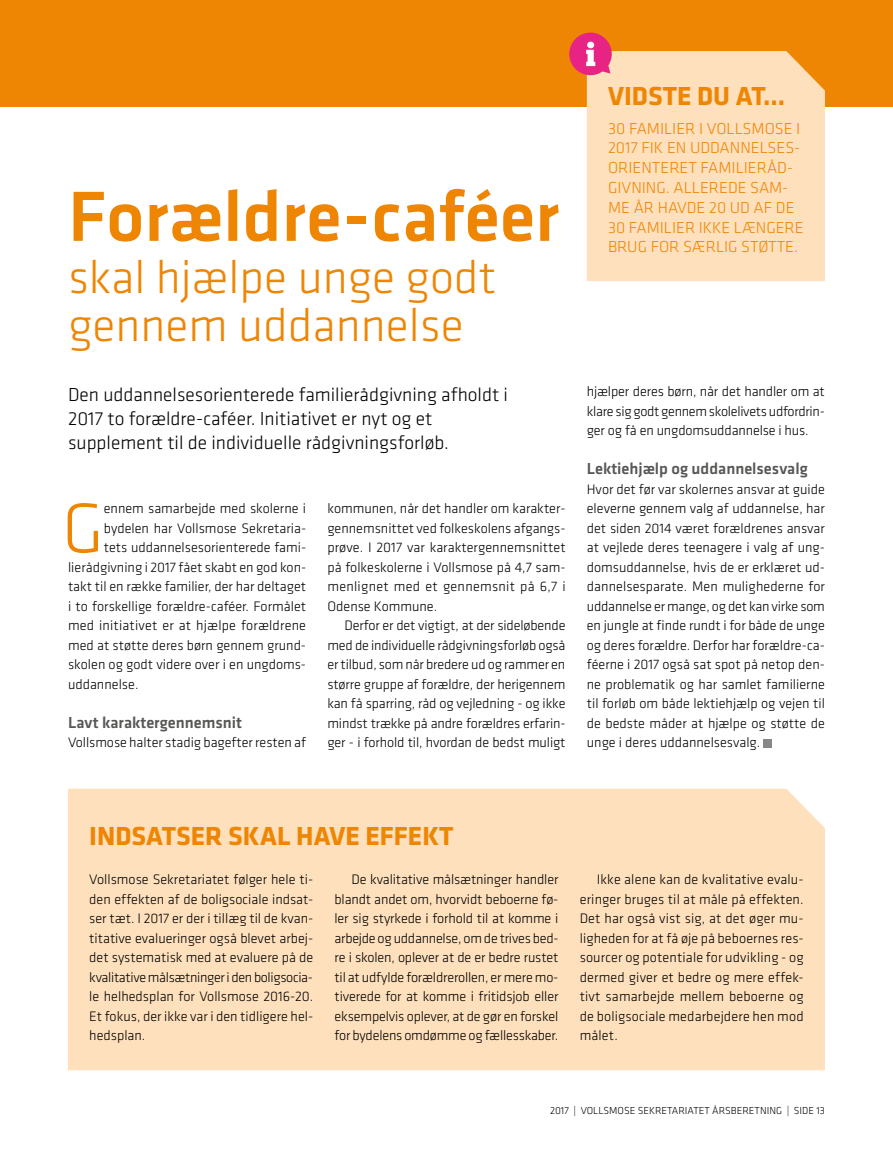
<style>
.page{position:relative;width:893px;height:1149px;background:#fff}
.page>*{position:absolute;margin:0;border:0;box-sizing:border-box;transform-origin:0 0}
.t1{font:500 73.5px "Klavika";color:#ee8503}
.t2{font:300 72.75px "Klavika";color:#ee8503}
.t3{font:300 48px/48px "Klavika";color:#ee8503}
.t4{font:700 27px "Klavika";color:#ee8503}
.t5{font:300 19.5px/24px "Klavika";color:#000}
.t6{font:300 16.5px/19.8px "Klavika";color:#ee8503}
.t7{font:500 16.5px "Klavika";color:#575756}
.t8{font:300 14.25px/19.5px "Klavika";color:#000;text-align:justify}
.t9{font:300 10.5px "Klavika";color:#000}
</style>
<div class="page">
<div style="left:0;top:0;width:893px;height:106px;background:#ee8503"></div>
<div style="left:587px;top:51px;width:238px;height:230px;background:#fee0bc"></div>
<svg style="left:569px;top:33px;width:43px;height:42px;background:#eb4e7c"></svg>
<div style="left:763px;top:738px;width:9px;height:9px;background:#878787"></div>
<div style="left:68px;top:788px;width:757px;height:281px;background:#fee0bc"></div>
<h1 class="t1" style="left:68px;top:167px;width:493px">Forældre-caféer</h1>
<h3 class="t3" style="left:68px;top:253px;width:430px">skal hjælpe unge godt gennem uddannelse</h3>
<h3 class="t5" style="left:68px;top:382px;width:441px">Den uddannelsesorienterede familierådgivning afholdt i<br>2017 to forældre-caféer. Initiativet er nyt og et supplement til de individuelle rådgivningsforløb.</h3>
<h2 class="t2" style="left:62px;top:484px;width:43px">G</h2>
<p class="t8" style="left:104px;top:498px;width:204px">ennem samarbejde med skolerne i</p>
<p class="t8" style="left:104px;top:518px;width:204px">bydelen har Vollsmose Sekretaria-</p>
<p class="t8" style="left:104px;top:537px;width:204px">tets uddannelsesorienterede fami-</p>
<p class="t8" style="left:68px;top:557px;width:240px">lierådgivning i 2017 fået skabt en god kon-</p>
<p class="t8" style="left:68px;top:576px;width:240px">takt til en række familier, der har deltaget</p>
<p class="t8" style="left:68px;top:596px;width:240px">i to forskellige forældre-caféer. Formålet</p>
<p class="t8" style="left:68px;top:615px;width:240px">med initiativet er at hjælpe forældrene</p>
<p class="t8" style="left:68px;top:635px;width:240px">med at støtte deres børn gennem grund-</p>
<p class="t8" style="left:68px;top:654px;width:240px">skolen og godt videre over i en ungdoms-</p>
<p class="t8" style="left:68px;top:674px;width:72px">uddannelse.</p>
<p class="t7" style="left:68px;top:711px;width:175px">Lavt karaktergennemsnit</p>
<p class="t8" style="left:68px;top:732px;width:240px">Vollsmose halter stadig bagefter resten af</p>
<p class="t8" style="left:327px;top:498px;width:240px">kommunen, når det handler om karakter&shy;gennemsnittet ved folkeskolens afgangs&shy;prøve. I 2017 var karaktergennemsnittet på folkeskolerne i Vollsmose på 4,7 sam&shy;menlignet med et gennemsnit på 6,7 i Odense Kommune.</p>
<p class="t8" style="left:327px;top:615px;width:240px;text-indent:17px">Derfor er det vigtigt, at der sideløbende med de individuelle rådgivningsforløb også er tilbud, som når bredere ud og rammer en større gruppe af forældre, der herigennem kan få sparring, råd og vejledning - og ikke mindst trække på andre forældres erfarin&shy;ger - i forhold til, hvordan de bedst muligt</p>
<h3 class="t4" style="left:608px;top:77px;width:179px">VIDSTE DU AT...</h3>
<p class="t6" style="left:608px;top:118px;width:197px">30 FAMILIER I VOLLSMOSE I<br>2017 FIK EN UDDANNELSES-<br>ORIENTERET FAMILIERÅD-<br>GIVNING. ALLEREDE SAM-<br>ME ÅR HAVDE 20 UD AF DE<br>30 FAMILIER IKKE LÆNGERE</p>
<p class="t6" style="left:608px;top:237px;width:192px">BRUG FOR SÆRLIG STØTTE.</p>
<p class="t8" style="left:587px;top:381px;width:240px">hjælper deres børn, når det handler om at klare sig godt gennem skolelivets udfordrin&shy;ger og få en ungdomsuddannelse i hus.</p>
<p class="t7" style="left:587px;top:457px;width:222px">Lektiehjælp og uddannelsesvalg</p>
<p class="t8" style="left:587px;top:479px;width:240px">Hvor det før var skolernes ansvar at guide eleverne gennem valg af uddannelse, har det siden 2014 været forældrenes ansvar at vejlede deres teenagere i valg af ung&shy;domsuddannelse, hvis de er erklæret ud&shy;dannelsesparate. Men mulighederne for uddannelse er mange, og det kan virke som en jungle at finde rundt i for både de unge og deres forældre. Derfor har forældre-ca&shy;féerne i 2017 også sat spot på netop den&shy;ne problematik og har samlet familierne til forløb om både lektiehjælp og vejen til de bedste måder at hjælpe og støtte de unge i deres uddannelsesvalg.</p>
<h3 class="t4" style="left:89px;top:815px;width:366px">INDSATSER SKAL HAVE EFFEKT</h3>
<p class="t8" style="left:89px;top:869px;width:225px">Vollsmose Sekretariatet følger hele ti&shy;den effekten af de boligsociale indsat&shy;ser tæt. I 2017 er der i tillæg til de kvan&shy;titative evalueringer også blevet arbej&shy;det systematisk med at evaluere på de kvalitative målsætninger i den boligsocia&shy;le helhedsplan for Vollsmose 2016-20.<br>Et fokus, der ikke var i den tidligere hel&shy;hedsplan.</p>
<p class="t8" style="left:334px;top:869px;width:226px;text-indent:17px">De kvalitative målsætninger handler blandt andet om, hvorvidt beboerne fø&shy;ler sig styrkede i forhold til at komme i arbejde og uddannelse, om de trives bed&shy;re i skolen, oplever at de er bedre rustet til at udfylde forældrerollen, er mere mo&shy;tiverede for at komme i fritidsjob eller eksempelvis oplever, at de gør en forskel for bydelens omdømme og fællesskaber.</p>
<p class="t8" style="left:580px;top:869px;width:226px;text-indent:17px">Ikke alene kan de kvalitative evalu&shy;eringer bruges til at måle på effekten.<br>Det har også vist sig, at det øger mu&shy;ligheden for at få øje på beboernes res&shy;sourcer og potentiale for udvikling - og dermed giver et bedre og mere effek&shy;tivt samarbejde mellem beboerne og de boligsociale medarbejdere hen mod målet.</p>
<p class="t9" style="left:550px;top:1103px;width:276px">2017 | VOLLSMOSE SEKRETARIATET ÅRSBERETNING | SIDE 13</p>
</div>
